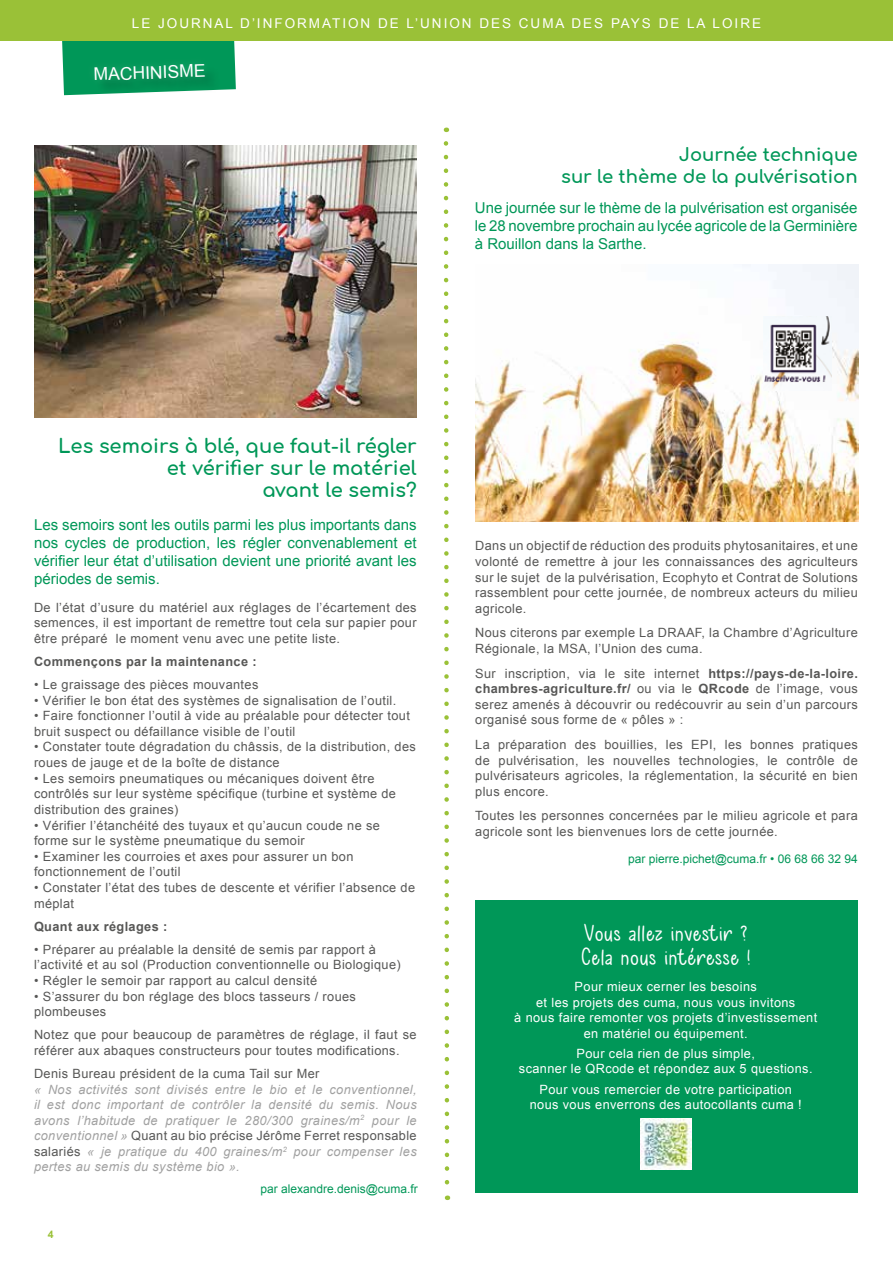
<style>
.page{position:relative;width:893px;height:1263px;background:#fff}
.page>*{position:absolute;margin:0;border:0;box-sizing:border-box;transform-origin:0 0}
.t1{font:22.5px/24px "Stork Delivery";letter-spacing:.03em;color:#fff}
.t2{font:700 19.5px/21.8px "Comfortaa";color:#009758;text-align:right}
.t3{font:700 18px/21.6px "Comfortaa";color:#009758;text-align:right}
.t4{font:17.55px "Arial";color:#fff}
.t5{font:15px/18px "Arial";color:#009758;text-align:justify}
.t6{font:13.5px "Arial";letter-spacing:.145em;color:#fff}
.t7{font:12.75px/15.6px "Arial";letter-spacing:.03em;color:#575756}
.t8{font:italic 12.75px/15.6px "Arial";letter-spacing:.03em;color:#a1a1a1;text-align:justify}
.t9{font:12.75px/15.6px "Arial";letter-spacing:.03em;color:#fff;text-align:center}
.t10{font:700 12.75px "Arial";letter-spacing:.03em;color:#575756}
.t11{font:12px "Arial";color:#009758}
.t12{font:700 10.5px "Arial";color:#9ac137}
.s1{font-style:normal;color:#575756}
.s2{font-weight:700}
</style>
<div class="page">
<svg style="left:61px;top:40px;width:175px;height:55px;background:#159d62"></svg>
<div style="left:0;top:0;width:893px;height:40px;background:#9ac137"></div>
<div style="left:475px;top:900px;width:382px;height:293px;background:#009758"></div>
<img style="left:640px;top:1119px;width:51px;height:51px">
<img style="left:475px;top:265px;width:383px;height:256px">
<svg style="left:443px;top:141px;width:8px;height:1059px"></svg>
<img style="left:34px;top:145px;width:383px;height:273px">
<img style="left:764px;top:316px;width:67px;height:75px">
<p class="t6" style="left:132px;top:14px;width:631px">LE JOURNAL D’INFORMATION DE L’UNION DES CUMA DES PAYS DE LA LOIRE</p>
<h3 class="t4" style="left:93px;top:63px;width:114px;rotate:-2deg">MACHINISME</h3>
<h3 class="t3" style="left:561px;top:141px;width:298px">Journée technique<br>sur le thème de la pulvérisation</h3>
<p class="t5" style="left:475px;top:199px;width:384px">Une journée sur le thème de la pulvérisation est organisée le 28 novembre prochain au lycée agricole de la Germinière à Rouillon dans la Sarthe.</p>
<h2 class="t2" style="left:58px;top:433px;width:360px">Les semoirs à blé, que faut-il régler et vérifier sur le matériel<br>avant le semis?</h2>
<p class="t5" style="left:34px;top:516px;width:384px">Les semoirs sont les outils parmi les plus importants dans nos cycles de production, les régler convenablement et vérifier leur état d’utilisation devient une priorité avant les périodes de semis.</p>
<p class="t7" style="left:34px;top:599px;width:384px;text-align:justify">De l’état d’usure du matériel aux réglages de l’écartement des semences, il est important de remettre tout cela sur papier pour être préparé le moment venu avec une petite liste.</p>
<p class="t10" style="left:34px;top:653px;width:224px">Commençons par la maintenance :</p>
<p class="t7" style="left:34px;top:677px;width:226px">• Le graissage des pièces mouvantes</p>
<p class="t7" style="left:34px;top:692px;width:364px">• Vérifier le bon état des systèmes de signalisation de l’outil.</p>
<p class="t7" style="left:34px;top:708px;width:377px">• Faire fonctionner l’outil à vide au préalable pour détecter tout bruit suspect ou défaillance visible de l’outil</p>
<p class="t7" style="left:34px;top:739px;width:383px">• Constater toute dégradation du châssis, de la distribution, des roues de jauge et de la boîte de distance</p>
<p class="t7" style="left:34px;top:770px;width:363px">• Les semoirs pneumatiques ou mécaniques doivent être contrôlés sur leur système spécifique (turbine et système de distribution des graines)</p>
<p class="t7" style="left:34px;top:817px;width:347px">• Vérifier l’étanchéité des tuyaux et qu’aucun coude ne se forme sur le système pneumatique du semoir</p>
<p class="t7" style="left:34px;top:848px;width:321px">• Examiner les courroies et axes pour assurer un bon fonctionnement de l’outil</p>
<p class="t7" style="left:34px;top:880px;width:383px">• Constater l’état des tubes de descente et vérifier l’absence de méplat</p>
<p class="t10" style="left:34px;top:918px;width:135px">Quant aux réglages :</p>
<p class="t7" style="left:34px;top:941px;width:368px">• Préparer au préalable la densité de semis par rapport à l’activité et au sol (Production conventionnelle ou Biologique)</p>
<p class="t7" style="left:34px;top:973px;width:285px">• Régler le semoir par rapport au calcul densité</p>
<p class="t7" style="left:34px;top:988px;width:323px">• S’assurer du bon réglage des blocs tasseurs / roues plombeuses</p>
<p class="t7" style="left:34px;top:1027px;width:384px">Notez que pour beaucoup de paramètres de réglage, il faut se référer aux abaques constructeurs pour toutes modifications.</p>
<p class="t7" style="left:34px;top:1066px;width:287px">Denis Bureau président de la cuma Tail sur Mer</p>
<p class="t8" style="left:34px;top:1081px;width:384px">« Nos activités sont divisés entre le bio et le conventionnel, il est donc important de contrôler la densité du semis. Nous avons l’habitude de pratiquer le 280/300 graines/m<sup>2</sup> pour le conventionnel » <span class="s1">Quant au bio précise Jérôme Ferret responsable salariés</span> « je pratique du 400 graines/m<sup>2</sup> pour compenser les pertes au semis du système bio ».</p>
<p class="t12" style="left:48px;top:1227px;width:7px">4</p>
<p class="t11" style="left:260px;top:1180px;width:159px">par alexandre.denis@cuma.fr</p>
<p class="t7" style="left:475px;top:538px;width:384px;text-align:justify">Dans un objectif de réduction des produits phytosanitaires, et une volonté de remettre à jour les connaissances des agriculteurs sur le sujet de la pulvérisation, Ecophyto et Contrat de Solutions rassemblent pour cette journée, de nombreux acteurs du milieu agricole.</p>
<p class="t7" style="left:475px;top:625px;width:384px">Nous citerons par exemple La DRAAF, la Chambre d’Agriculture<br>Régionale, la MSA, l’Union des cuma.</p>
<p class="t7" style="left:475px;top:665px;width:384px;text-align:justify">Sur inscription, via le site internet <span class="s2">https://pays-de-la-loire. chambres-agriculture.fr/</span> ou via le <span class="s2">QRcode</span> de l’image, vous serez amenés à découvrir ou redécouvrir au sein d’un parcours organisé sous forme de « pôles » :</p>
<p class="t7" style="left:475px;top:737px;width:384px;text-align:justify">La préparation des bouillies, les EPI, les bonnes pratiques de pulvérisation, les nouvelles technologies, le contrôle de pulvérisateurs agricoles, la réglementation, la sécurité en bien plus encore.</p>
<p class="t7" style="left:475px;top:808px;width:384px">Toutes les personnes concernées par le milieu agricole et para agricole sont les bienvenues lors de cette journée.</p>
<p class="t11" style="left:628px;top:851px;width:231px">par pierre.pichet@cuma.fr • 06 68 66 32 94</p>
<h1 class="t1" style="left:581px;top:920px;width:170px">Vous allez investir ?<br>Cela nous intéresse !</h1>
<p class="t9" style="left:514px;top:979px;width:304px">Pour mieux cerner les besoins<br>et les projets des cuma, nous vous invitons<br>à nous faire remonter vos projets d’investissement en matériel ou équipement.</p>
<p class="t9" style="left:519px;top:1046px;width:295px">Pour cela rien de plus simple,<br>scanner le QRcode et répondez aux 5 questions.</p>
<p class="t9" style="left:530px;top:1081px;width:273px">Pour vous remercier de votre participation nous vous enverrons des autocollants cuma !</p>
</div>
